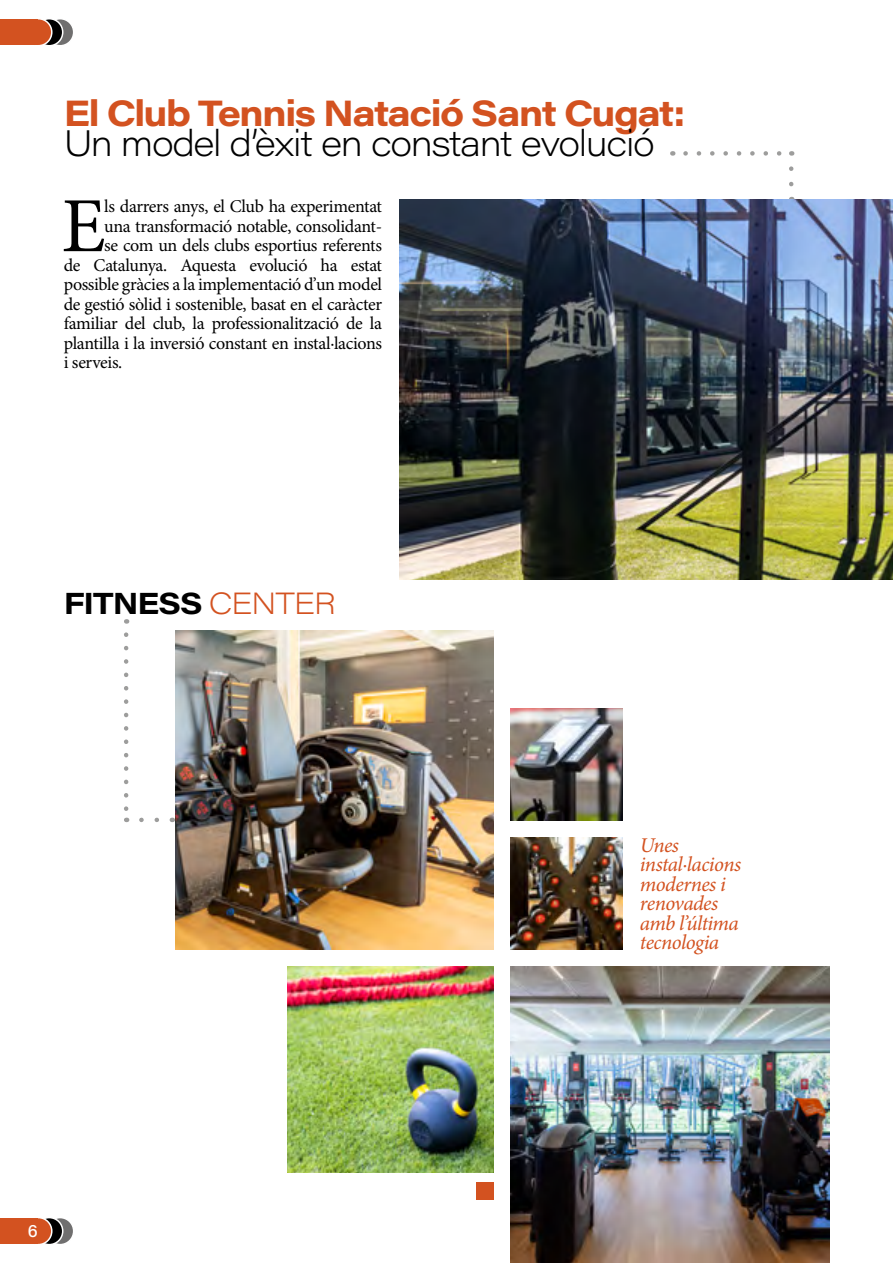
<style>
.page{position:relative;width:893px;height:1263px;background:#fff}
.page>*{position:absolute;margin:0;border:0;box-sizing:border-box;transform-origin:0 0}
.t1{font:78px "Minion Pro";color:#000}
.t2{font:200 36px "Acumin Pro Wide";letter-spacing:-.04em;color:#000}
.t3{font:700 36px "Acumin Pro Wide";letter-spacing:-.04em;color:#d35220}
.t4{font:700 30px "Acumin Pro Wide";letter-spacing:-.03em;color:#000}
.t5{font:italic 21px/19.5px "Minion Pro";letter-spacing:-.025em;color:#d35220}
.t6{font:18px "Minion Pro";letter-spacing:-.02em;color:#000}
.t7{font:500 18px "Acumin Pro";color:#fff}
.s1{font-weight:200;color:#d35220}
</style>
<div class="page">
<svg style="left:685px;top:151px;width:97px;height:5px"></svg>
<svg style="left:789px;top:169px;width:4px;height:18px"></svg>
<svg style="left:141px;top:818px;width:18px;height:4px"></svg>
<svg style="left:124px;top:635px;width:4px;height:187px"></svg>
<img style="left:176px;top:631px;width:318px;height:318px">
<img style="left:511px;top:837px;width:112px;height:112px">
<img style="left:511px;top:708px;width:112px;height:112px">
<img style="left:511px;top:966px;width:318px;height:297px">
<img style="left:287px;top:966px;width:207px;height:206px">
<img style="left:399px;top:199px;width:494px;height:380px">
<div style="left:477px;top:1182px;width:17px;height:17px;background:#d35220"></div>
<svg style="left:47px;top:1217px;width:27px;height:27px"></svg>
<div style="left:46px;top:1217px;width:28px;height:28px;border:2px solid #fff;border-radius:50%"></div>
<svg style="left:47px;top:19px;width:27px;height:27px"></svg>
<div style="left:46px;top:18px;width:28px;height:28px;border:2px solid #fff;border-radius:50%"></div>
<div style="left:36px;top:1217px;width:27px;height:27px;background:#000;border-radius:50%"></div>
<div style="left:35px;top:1217px;width:28px;height:28px;border:2px solid #fff;border-radius:50%"></div>
<div style="left:36px;top:19px;width:27px;height:27px;background:#000;border-radius:50%"></div>
<div style="left:35px;top:18px;width:28px;height:28px;border:2px solid #fff;border-radius:50%"></div>
<div style="left:25px;top:1217px;width:27px;height:27px;background:#d35220;border-radius:50%"></div>
<div style="left:24px;top:1217px;width:29px;height:28px;border:2px solid #fff;border-radius:50%"></div>
<div style="left:25px;top:19px;width:27px;height:27px;background:#d35220;border-radius:50%"></div>
<div style="left:24px;top:18px;width:29px;height:28px;border:2px solid #fff;border-radius:50%"></div>
<div style="left:0;top:1218px;width:38px;height:26px;background:#d35220"></div>
<div style="left:0;top:19px;width:38px;height:26px;background:#d35220"></div>
<h2 class="t3" style="left:64px;top:87px;width:623px">El Club Tennis Natació Sant Cugat:</h2>
<h2 class="t2" style="left:64px;top:118px;width:592px">Un model d’èxit en constant evolució</h2>
<h1 class="t1" style="left:62px;top:174px;width:46px">E</h1>
<p class="t6" style="left:104px;top:194px;width:279px">ls darrers anys, el Club ha experimentat</p>
<p class="t6" style="left:104px;top:214px;width:279px">una transformació notable, consolidant-</p>
<p class="t6" style="left:104px;top:233px;width:279px">se com un dels clubs esportius referents</p>
<p class="t6" style="left:64px;top:253px;width:320px">de Catalunya. Aquesta evolució ha estat</p>
<p class="t6" style="left:64px;top:272px;width:320px">possible gràcies a la implementació d’un model</p>
<p class="t6" style="left:64px;top:292px;width:320px">de gestió sòlid i sostenible, basat en el caràcter</p>
<p class="t6" style="left:64px;top:311px;width:320px">familiar del club, la professionalització de la</p>
<p class="t6" style="left:64px;top:331px;width:320px">plantilla i la inversió constant en instal·lacions</p>
<p class="t6" style="left:64px;top:350px;width:60px">i serveis.</p>
<h3 class="t4" style="left:64px;top:581px;width:274px">FITNESS <span class="s1">CENTER</span></h3>
<p class="t5" style="left:640px;top:835px;width:103px">Unes instal·lacions modernes i renovades amb l’última tecnologia</p>
<p class="t7" style="left:28px;top:1218px;width:11px">6</p>
</div>
